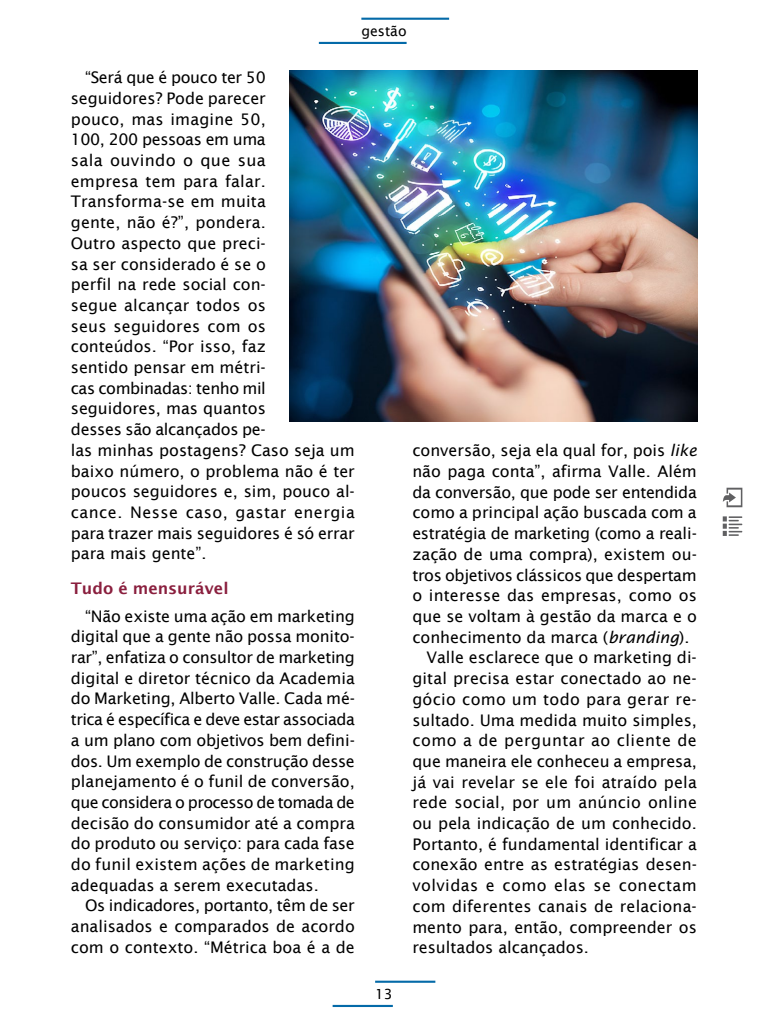
<style>
.page{position:relative;width:768px;height:1024px;background:#fff}
.page>*{position:absolute;margin:0;border:0;box-sizing:border-box;transform-origin:0 0}
.t1{font:16px/20.7px "Lucida Sans";color:#000;text-align:justify}
.t2{font:16px "Lucida Sans";letter-spacing:-.02em;color:#000}
.t3{font:16px "Lucida Sans";letter-spacing:.03em;color:#000}
.t4{font:16px "Lucida Sans";letter-spacing:.02em;color:#000}
.t5{font:600 16px "Lucida Sans";color:#8a1f3e}
.t6{font:14px "Lucida Sans";color:#000}
.s1{font-style:italic}
</style>
<div class="page">
<hr style="left:361px;top:18px;width:88px;height:2px;background:#046aa8">
<hr style="left:319px;top:42px;width:88px;height:2px;background:#046aa8">
<hr style="left:375px;top:981px;width:60px;height:2px;background:#046aa8">
<hr style="left:333px;top:1005px;width:60px;height:2px;background:#046aa8">
<svg style="left:723px;top:488px;width:19px;height:19px"></svg>
<svg style="left:723px;top:516px;width:19px;height:20px"></svg>
<img style="left:289px;top:71px;width:408px;height:350px">
<p class="t6" style="left:361px;top:23px;width:47px">gestão</p>
<p class="t1" style="left:71px;top:67px;width:286px;text-align:left;text-indent:14px">“Será que é pouco ter 50 seguidores? Pode parecer<br>pouco, mas imagine 50,<br>100, 200 pessoas em uma<br>sala ouvindo o que sua<br>empresa tem para falar.<br>Transforma-se em muita<br>gente, não é?”, pondera.<br>Outro aspecto que preci-<br>sa ser considerado é se o<br>perfil na rede social con-<br>segue alcançar todos os<br>seus seguidores com os conteúdos. “Por isso, faz<br>sentido pensar em métri-<br>cas combinadas: tenho mil seguidores, mas quantos<br>desses são alcançados pe-<br>las minhas postagens? Caso seja um baixo número, o problema não é ter poucos seguidores e, sim, pouco al&shy;cance. Nesse caso, gastar energia para trazer mais seguidores é só errar para mais gente”.</p>
<p class="t5" style="left:71px;top:579px;width:159px">Tudo é mensurável</p>
<p class="t1" style="left:71px;top:606px;width:286px;text-indent:14px">“Não existe uma ação em marketing digital que a gente não possa monito&shy;rar”, enfatiza o consultor de marketing digital e diretor técnico da Academia do Marketing, Alberto Valle. Cada mé&shy;trica é específica e deve estar associada a um plano com objetivos bem defini&shy;dos. Um exemplo de construção desse planejamento é o funil de conversão, que considera o processo de tomada de decisão do consumidor até a compra do produto ou serviço: para cada fase do funil existem ações de marketing adequadas a serem executadas.</p>
<p class="t1" style="left:71px;top:895px;width:285px;text-indent:14px">Os indicadores, portanto, têm de ser analisados e comparados de acordo com o contexto. “Métrica boa é a de</p>
<p class="t6" style="left:375px;top:986px;width:19px">13</p>
<p class="t1" style="left:412px;top:440px;width:286px">conversão, seja ela qual for, pois <span class="s1">like</span></p>
<p class="t1" style="left:412px;top:461px;width:286px">não paga conta”, afirma Valle. Além</p>
<p class="t2" style="left:412px;top:483px;width:286px">da conversão, que pode ser entendida</p>
<p class="t1" style="left:412px;top:502px;width:286px">como a principal ação buscada com a</p>
<p class="t2" style="left:412px;top:524px;width:284px">estratégia de marketing (como a reali-</p>
<p class="t1" style="left:412px;top:544px;width:286px">zação de uma compra), existem ou-</p>
<p class="t2" style="left:412px;top:566px;width:286px">tros objetivos clássicos que despertam</p>
<p class="t1" style="left:412px;top:585px;width:286px">o interesse das empresas, como os</p>
<p class="t1" style="left:412px;top:606px;width:286px">que se voltam à gestão da marca e o</p>
<p class="t1" style="left:412px;top:627px;width:279px">conhecimento da marca (<span class="s1">branding</span>).</p>
<p class="t1" style="left:427px;top:647px;width:272px">Valle esclarece que o marketing di-</p>
<p class="t1" style="left:412px;top:668px;width:286px">gital precisa estar conectado ao ne-</p>
<p class="t4" style="left:412px;top:690px;width:286px">gócio como um todo para gerar re-</p>
<p class="t1" style="left:412px;top:709px;width:286px">sultado. Uma medida muito simples,</p>
<p class="t3" style="left:412px;top:731px;width:286px">como a de perguntar ao cliente de</p>
<p class="t1" style="left:412px;top:751px;width:286px">que maneira ele conheceu a empresa,</p>
<p class="t1" style="left:412px;top:772px;width:286px">já vai revelar se ele foi atraído pela</p>
<p class="t1" style="left:412px;top:792px;width:286px">rede social, por um anúncio online</p>
<p class="t1" style="left:412px;top:813px;width:286px">ou pela indicação de um conhecido.</p>
<p class="t1" style="left:412px;top:834px;width:286px">Portanto, é fundamental identificar a</p>
<p class="t1" style="left:412px;top:854px;width:286px">conexão entre as estratégias desen-</p>
<p class="t3" style="left:412px;top:876px;width:286px">volvidas e como elas se conectam</p>
<p class="t1" style="left:412px;top:896px;width:286px">com diferentes canais de relaciona-</p>
<p class="t1" style="left:412px;top:916px;width:286px">mento para, então, compreender os</p>
<p class="t1" style="left:412px;top:937px;width:178px">resultados alcançados.</p>
</div>
